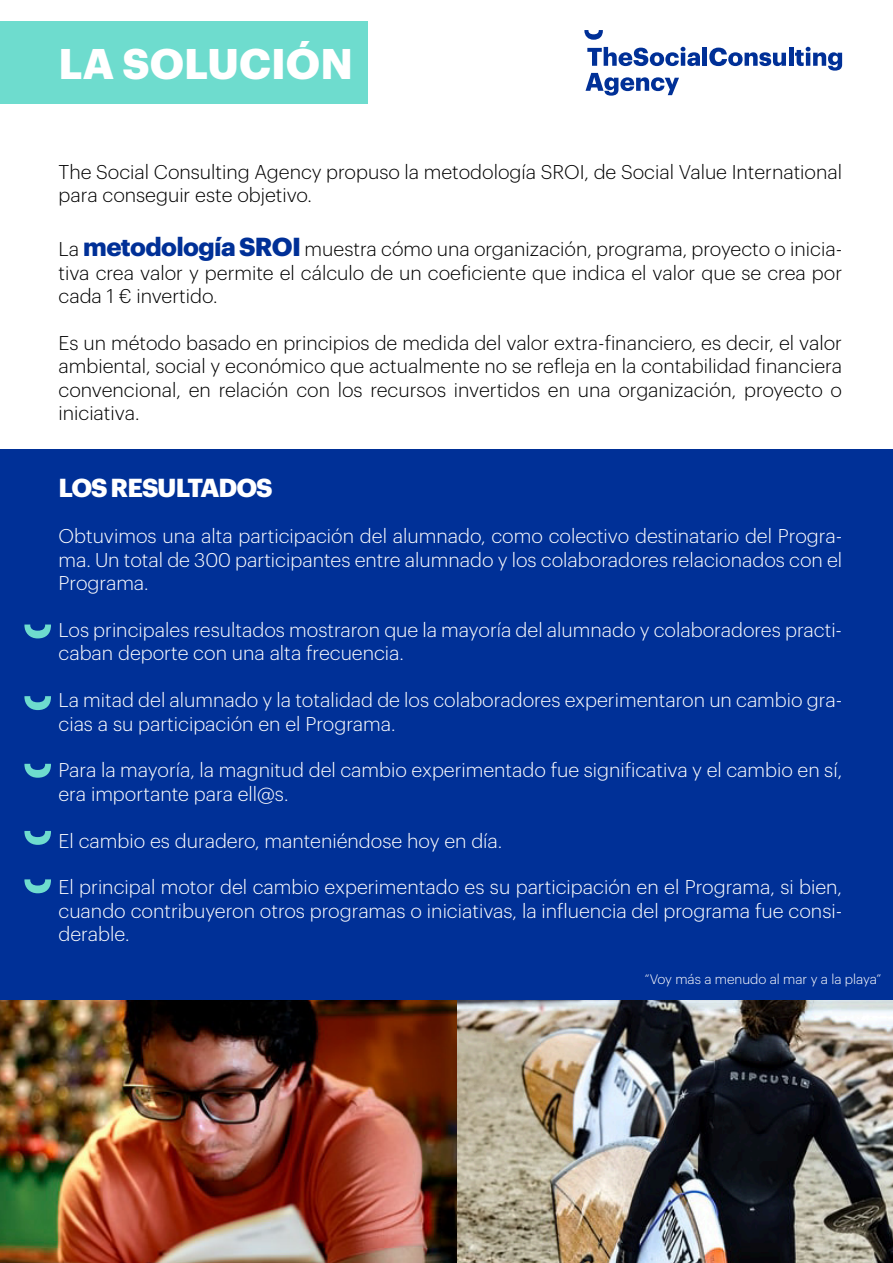
<style>
.page{position:relative;width:893px;height:1263px;background:#fff}
.page>*{position:absolute;margin:0;border:0;box-sizing:border-box;transform-origin:0 0}
.t1{font:700 42px "Graphik";color:#fff}
.t2{font:700 25.5px "Graphik";letter-spacing:-.05em;color:#fff}
.t3{font:300 19.5px/23.4px "Graphik";color:#fff}
.t4{font:300 19.5px/23.4px "Graphik";color:#010101;text-align:justify}
.t5{font:300 13.5px "Graphik";color:#fff}
.s1{font-weight:700;font-size:25.5px;color:#003097}
</style>
<div class="page">
<img style="left:0;top:1000px;width:458px;height:263px">
<svg style="left:587px;top:47px;width:113px;height:19px"></svg>
<hr style="left:703px;top:47px;width:4px;height:19px;background:#003097">
<svg style="left:709px;top:48px;width:77px;height:18px"></svg>
<hr style="left:789px;top:47px;width:4px;height:19px;background:#003097">
<svg style="left:795px;top:47px;width:47px;height:24px"></svg>
<svg style="left:585px;top:73px;width:94px;height:23px"></svg>
<svg style="left:584px;top:30px;width:19px;height:10px"></svg>
<div style="left:0;top:22px;width:368px;height:82px;background:#6edcce"></div>
<img style="left:458px;top:1000px;width:435px;height:263px">
<div style="left:0;top:450px;width:893px;height:550px;background:#003097"></div>
<svg style="left:24px;top:624px;width:27px;height:14px"></svg>
<svg style="left:24px;top:696px;width:27px;height:14px"></svg>
<svg style="left:24px;top:764px;width:27px;height:14px"></svg>
<svg style="left:24px;top:831px;width:27px;height:14px"></svg>
<svg style="left:24px;top:879px;width:27px;height:14px"></svg>
<h1 class="t1" style="left:59px;top:31px;width:296px">LA SOLUCIÓN</h1>
<p class="t4" style="left:59px;top:158px;width:785px">The Social Consulting Agency propuso la metodología SROI, de Social Value International para conseguir este objetivo.</p>
<p class="t4" style="left:59px;top:236px;width:785px">La <span class="s1">metodología SROI</span> muestra cómo una organización, programa, proyecto o inicia&shy;tiva crea valor y permite el cálculo de un coeficiente que indica el valor que se crea por cada 1 € invertido.</p>
<p class="t4" style="left:59px;top:329px;width:785px">Es un método basado en principios de medida del valor extra-financiero, es decir, el valor ambiental, social y económico que actualmente no se refleja en la contabilidad financiera convencional, en relación con los recursos invertidos en una organización, proyecto o iniciativa.</p>
<h2 class="t2" style="left:59px;top:467px;width:215px">LOS RESULTADOS</h2>
<p class="t3" style="left:59px;top:523px;width:785px;text-align:justify">Obtuvimos una alta participación del alumnado, como colectivo destinatario del Progra&shy;ma. Un total de 300 participantes entre alumnado y los colaboradores relacionados con el Programa.</p>
<p class="t3" style="left:59px;top:617px;width:785px">Los principales resultados mostraron que la mayoría del alumnado y colaboradores practi&shy;caban deporte con una alta frecuencia.</p>
<p class="t3" style="left:59px;top:687px;width:785px">La mitad del alumnado y la totalidad de los colaboradores experimentaron un cambio gra&shy;cias a su participación en el Programa.</p>
<p class="t3" style="left:59px;top:757px;width:785px">Para la mayoría, la magnitud del cambio experimentado fue significativa y el cambio en sí, era importante para ell@s.</p>
<p class="t3" style="left:59px;top:827px;width:445px">El cambio es duradero, manteniéndose hoy en día.</p>
<p class="t3" style="left:59px;top:874px;width:785px;text-align:justify">El principal motor del cambio experimentado es su participación en el Programa, si bien, cuando contribuyeron otros programas o iniciativas, la influencia del programa fue consi&shy;derable.</p>
<p class="t5" style="left:645px;top:969px;width:238px">“Voy más a menudo al mar y a la playa”</p>
</div>
